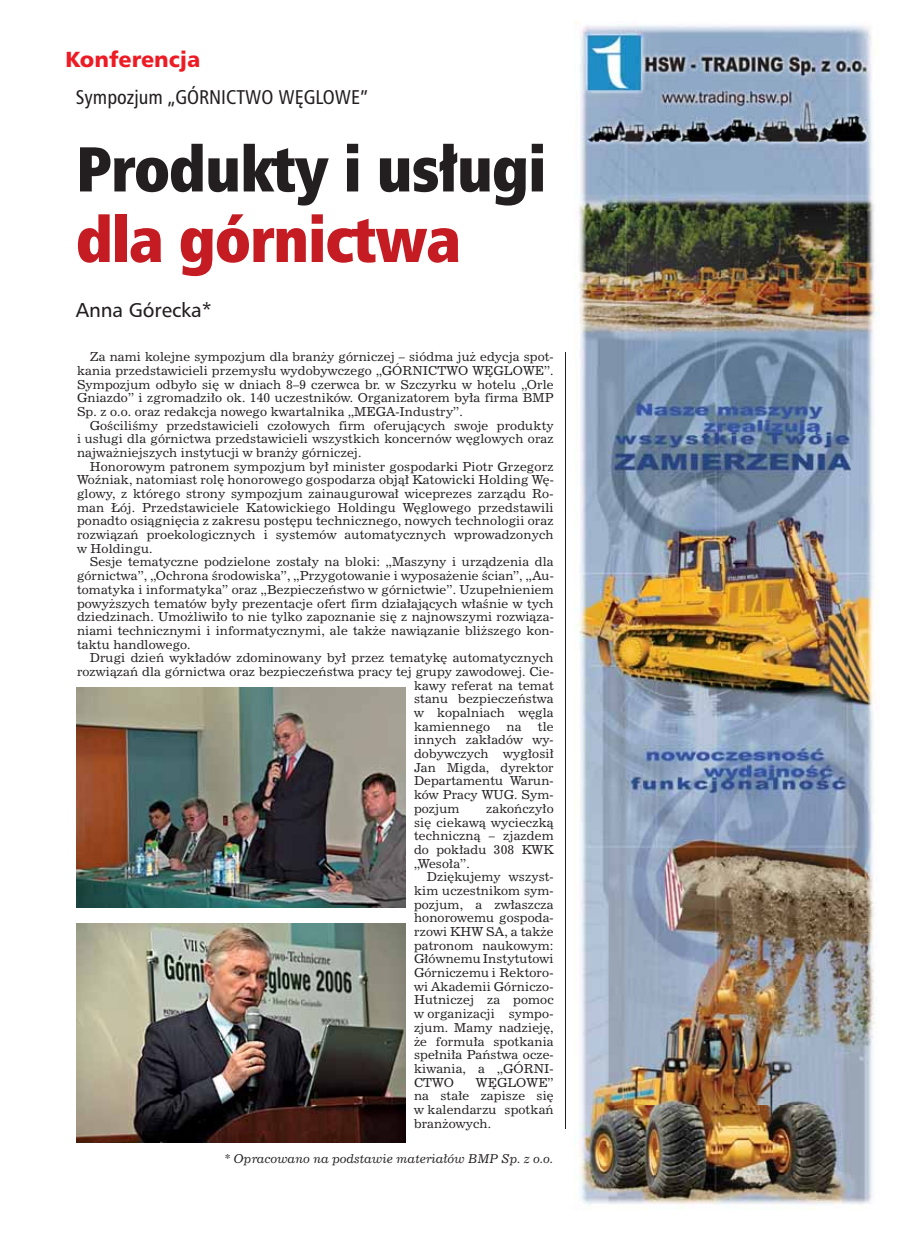
<style>
.page{position:relative;width:898px;height:1238px;background:#fff}
.page>*{position:absolute;margin:0;border:0;box-sizing:border-box;transform-origin:0 0}
.t1{font:61.5px "Humnst 777 X Blk Cn PL";letter-spacing:-.02em;color:#231f20}
.t2{font:61.5px "Humnst 777 X Blk Cn PL";letter-spacing:-.02em;color:#c51c23}
.t3{font:21px "Humnst 777 Blk PL";color:#ed1c24}
.t4{font:19.2px "Humnst 777 Cn PL";color:#231f20}
.t5{font:19.2px "Humnst 777 PL";letter-spacing:-.005em;color:#231f20}
.t6{font:11.4px/13.6px "News 702 PL";letter-spacing:.01em;color:#231f20;text-align:justify}
.t7{font:italic 11.25px "News 702 PL";color:#231f20}
</style>
<div class="page">
<img style="left:574px;top:22px;width:305px;height:1187px">
<hr style="left:565px;top:352px;width:1px;height:777px;background:#231f20">
<img style="left:76px;top:687px;width:329px;height:220px">
<img style="left:76px;top:923px;width:329px;height:219px">
<h2 class="t3" style="left:65px;top:49px;width:136px">Konferencja</h2>
<h3 class="t4" style="left:76px;top:88px;width:293px">Sympozjum „GÓRNICTWO WĘGLOWE”</h3>
<h1 class="t1" style="left:76px;top:139px;width:472px">Produkty i usługi</h1>
<h1 class="t2" style="left:76px;top:210px;width:387px">dla górnictwa</h1>
<h3 class="t5" style="left:76px;top:302px;width:137px">Anna Górecka*</h3>
<p class="t6" style="left:77px;top:351px;width:478px;text-indent:13px">Za nami kolejne sympozjum dla branży górniczej – siódma już edycja spot&shy;kania przedstawicieli przemysłu wydobywczego „GÓRNICTWO WĘGLOWE”.<br>Sympozjum odbyło się w dniach 8–9 czerwca br. w Szczyrku w hotelu „Orle Gniazdo” i zgromadziło ok. 140 uczestników. Organizatorem była firma BMP Sp. z o.o. oraz redakcja nowego kwartalnika „MEGA-Industry”.</p>
<p class="t6" style="left:77px;top:419px;width:478px;text-indent:13px">Gościliśmy przedstawicieli czołowych firm oferujących swoje produkty i usługi dla górnictwa przedstawicieli wszystkich koncernów węglowych oraz najważniejszych instytucji w branży górniczej.</p>
<p class="t6" style="left:77px;top:460px;width:478px;text-indent:13px">Honorowym patronem sympozjum był minister gospodarki Piotr Grzegorz Woźniak, natomiast rolę honorowego gospodarza objął Katowicki Holding Wę&shy;glowy, z którego strony sympozjum zainaugurował wiceprezes zarządu Ro&shy;man Łój. Przedstawiciele Katowickiego Holdingu Węglowego przedstawili ponadto osiągnięcia z zakresu postępu technicznego, nowych technologii oraz rozwiązań proekologicznych i systemów automatycznych wprowadzonych w Holdingu.</p>
<p class="t6" style="left:77px;top:556px;width:478px;text-indent:13px">Sesje tematyczne podzielone zostały na bloki: „Maszyny i urządzenia dla górnictwa”, „Ochrona środowiska”, „Przygotowanie i wyposażenie ścian”, „Au&shy;tomatyka i informatyka” oraz „Bezpieczeństwo w górnictwie”. Uzupełnieniem powyższych tematów były prezentacje ofert firm działających właśnie w tych dziedzinach. Umożliwiło to nie tylko zapoznanie się z najnowszymi rozwiąza&shy;niami technicznymi i informatycznymi, ale także nawiązanie bliższego kon&shy;taktu handlowego.</p>
<p class="t6" style="left:90px;top:652px;width:465px">Drugi dzień wykładów zdominowany był przez tematykę automatycznych</p>
<p class="t6" style="left:77px;top:665px;width:478px">rozwiązań dla górnictwa oraz bezpieczeństwa pracy tej grupy zawodowej. Cie-</p>
<p class="t6" style="left:414px;top:679px;width:141px">kawy referat na temat</p>
<p class="t6" style="left:414px;top:693px;width:141px">stanu bezpieczeństwa</p>
<p class="t6" style="left:414px;top:706px;width:141px">w kopalniach węgla</p>
<p class="t6" style="left:414px;top:720px;width:78px">kamiennego</p>
<p class="t6" style="left:506px;top:720px;width:16px">na</p>
<p class="t6" style="left:414px;top:720px;width:141px;text-indent:124px">tle innych zakładów wy&shy;dobywczych</p>
<p class="t6" style="left:414px;top:747px;width:141px;text-indent:89px">wygłosił Jan Migda, dyrektor Departamentu Warun&shy;ków Pracy WUG. Sym&shy;pozjum</p>
<p class="t6" style="left:414px;top:802px;width:141px;text-indent:72px">zakończyło się ciekawą wycieczką techniczną – zjazdem do pokładu 308 KWK „Wesoła”.</p>
<p class="t6" style="left:414px;top:870px;width:141px;text-indent:13px">Dziękujemy wszyst&shy;kim uczestnikom sym&shy;pozjum, a zwłaszcza honorowemu gospoda&shy;rzowi KHW SA, a także patronom naukowym:<br>Głównemu Instytutowi Górniczemu i Rektoro&shy;wi Akademii Górniczo-Hutniczej za pomoc w organizacji sympo&shy;zjum. Mamy nadzieję, że formuła spotkania spełniła Państwa ocze&shy;kiwania, a „GÓRNI-CTWO</p>
<p class="t6" style="left:414px;top:1076px;width:141px;text-indent:62px">WĘGLOWE” na stałe zapisze się w kalendarzu spotkań branżowych.</p>
<p class="t7" style="left:224px;top:1153px;width:330px">* Opracowano na podstawie materiałów BMP Sp. z o.o.</p>
</div>
